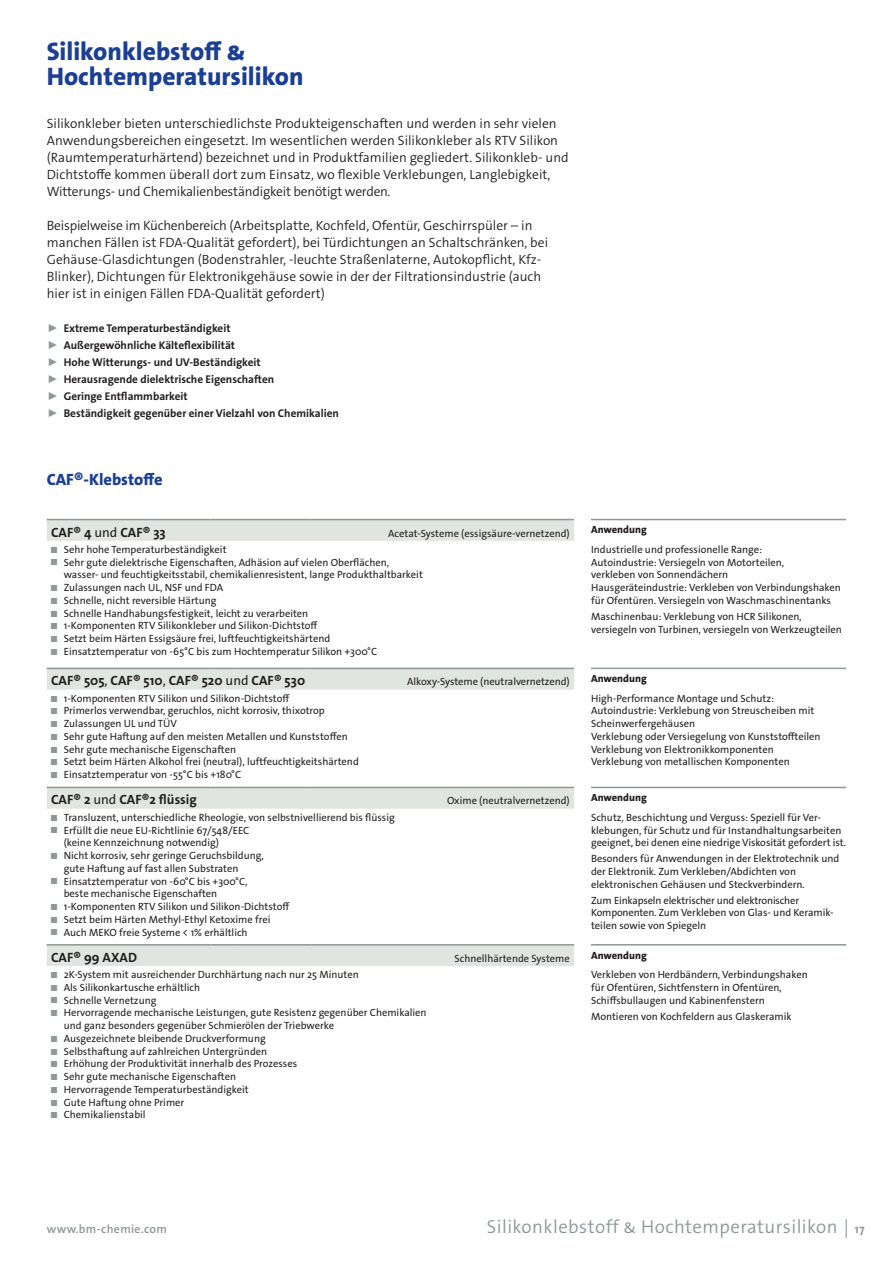
<style>
.page{position:relative;width:893px;height:1263px;background:#fff}
.page>*{position:absolute;margin:0;border:0;box-sizing:border-box;transform-origin:0 0}
.t1{font:800 25.5px/25.5px "The Sans Os F";color:#1b3f94}
.t2{font:300 18.75px "The Sans Os F";letter-spacing:.025em;color:#909798}
.t3{font:800 16.5px "The Sans Os F";color:#1b3f94}
.t4{font:300 13.5px/17px "The Sans Os F";color:#231f20}
.t5{font:700 13.5px "The Sans Os F";color:#231f20}
.t6{font:600 12px "The Sans Os F";letter-spacing:.025em;color:#909798}
.t7{font:700 11.25px/17px "The Sans Os F";color:#231f20}
.t8{font:10.5px/12.8px "The Sans Os F";color:#231f20}
.t9{font:800 10.5px "The Sans Os F";color:#231f20}
.s1{font-weight:400;color:#909798}
.s2{font-weight:400}
.s3{font-weight:800;font-size:6px;color:#909798}
.s4{font-weight:700;font-size:12px}
</style>
<div class="page">
<svg style="left:47px;top:520px;width:527px;height:446px"></svg>
<hr style="left:47px;top:668px;width:163px;height:1px;background:#909798">
<svg style="left:210px;top:668px;width:24px;height:1px"></svg>
<hr style="left:234px;top:668px;width:76px;height:1px;background:#909798">
<hr style="left:310px;top:668px;width:264px;height:1px;background:#909798">
<hr style="left:47px;top:519px;width:163px;height:1px;background:#909798">
<svg style="left:210px;top:519px;width:24px;height:1px"></svg>
<hr style="left:234px;top:519px;width:76px;height:1px;background:#909798">
<hr style="left:310px;top:519px;width:264px;height:1px;background:#909798">
<hr style="left:47px;top:787px;width:163px;height:1px;background:#909798">
<svg style="left:210px;top:787px;width:24px;height:1px"></svg>
<hr style="left:234px;top:787px;width:76px;height:1px;background:#909798">
<hr style="left:310px;top:787px;width:264px;height:1px;background:#909798">
<hr style="left:47px;top:944px;width:163px;height:1px;background:#909798">
<svg style="left:210px;top:944px;width:24px;height:1px"></svg>
<hr style="left:234px;top:944px;width:76px;height:1px;background:#909798">
<hr style="left:310px;top:944px;width:264px;height:1px;background:#909798">
<hr style="left:591px;top:519px;width:255px;height:1px;background:#909798">
<hr style="left:591px;top:668px;width:255px;height:1px;background:#909798">
<hr style="left:591px;top:787px;width:255px;height:1px;background:#909798">
<hr style="left:591px;top:944px;width:255px;height:1px;background:#909798">
<svg style="left:846px;top:1219px;width:1px;height:19px"></svg>
<h1 class="t1" style="left:47px;top:38px;width:258px">Silikonklebstoff &amp;<br>Hochtemperatursilikon</h1>
<p class="t4" style="left:47px;top:115px;width:523px">Silikonkleber bieten unterschiedlichste Produkteigenschaften und werden in sehr vielen Anwendungsbereichen eingesetzt. Im wesentlichen werden Silikonkleber als RTV Silikon (Raumtemperaturhärtend) bezeichnet und in Produktfamilien gegliedert. Silikonkleb- und Dichtstoffe kommen überall dort zum Einsatz, wo flexible Verklebungen, Langlebigkeit, Witterungs- und Chemikalienbeständigkeit benötigt werden.</p>
<p class="t4" style="left:47px;top:217px;width:503px">Beispielweise im Küchenbereich (Arbeitsplatte, Kochfeld, Ofentür, Geschirrspüler – in manchen Fällen ist FDA-Qualität gefordert), bei Türdichtungen an Schaltschränken, bei Gehäuse-Glasdichtungen (Bodenstrahler, -leuchte Straßenlaterne, Autokopflicht, Kfz-Blinker), Dichtungen für Elektronikgehäuse sowie in der der Filtrationsindustrie (auch hier ist in einigen Fällen FDA-Qualität gefordert)</p>
<p class="t7" style="left:47px;top:319px;width:294px"><span class="s1">▶</span> Extreme Temperaturbeständigkeit<br><span class="s1">▶</span> Außergewöhnliche Kälteflexibilität<br><span class="s1">▶</span> Hohe Witterungs- und UV-Beständigkeit<br><span class="s1">▶</span> Herausragende dielektrische Eigenschaften<br><span class="s1">▶</span> Geringe Entflammbarkeit<br><span class="s1">▶</span> Beständigkeit gegenüber einer Vielzahl von Chemikalien</p>
<h3 class="t3" style="left:47px;top:469px;width:117px">CAF®-Klebstoffe</h3>
<p class="t5" style="left:51px;top:523px;width:116px">CAF® 4 <span class="s2">und</span> CAF® 33</p>
<p class="t8" style="left:388px;top:527px;width:183px">Acetat-Systeme (essigsäure-vernetzend)</p>
<p class="t8" style="left:51px;top:543px;width:177px"><span class="s3">█</span> Sehr hohe Temperaturbeständigkeit</p>
<p class="t8" style="left:51px;top:556px;width:340px"><span class="s3">█</span> Sehr gute dielektrische Eigenschaften, Adhäsion auf vielen Oberflächen,</p>
<p class="t8" style="left:64px;top:568px;width:361px">wasser- und feuchtigkeitsstabil, chemikalienresistent, lange Produkthaltbarkeit</p>
<p class="t8" style="left:51px;top:581px;width:174px"><span class="s3">█</span> Zulassungen nach UL, NSF und FDA</p>
<p class="t8" style="left:51px;top:594px;width:167px"><span class="s3">█</span> Schnelle, nicht reversible Härtung</p>
<p class="t8" style="left:51px;top:607px;width:259px"><span class="s3">█</span> Schnelle Handhabungsfestigkeit, leicht zu verarbeiten</p>
<p class="t8" style="left:51px;top:619px;width:268px"><span class="s3">█</span> 1-Komponenten RTV Silikonkleber und Silikon-Dichtstoff</p>
<p class="t8" style="left:51px;top:632px;width:281px"><span class="s3">█</span> Setzt beim Härten Essigsäure frei, luftfeuchtigkeitshärtend</p>
<p class="t8" style="left:51px;top:645px;width:328px"><span class="s3">█</span> Einsatztemperatur von -65°C bis zum Hochtemperatur Silikon +300°C</p>
<p class="t5" style="left:51px;top:672px;width:256px">CAF® 505<span class="s2">,</span> CAF® 510<span class="s2">,</span> CAF® 520 <span class="s2">und</span> CAF® 530</p>
<p class="t8" style="left:407px;top:675px;width:164px">Alkoxy-Systeme (neutralvernetzend)</p>
<p class="t8" style="left:51px;top:692px;width:309px"><span class="s3">█</span> 1-Komponenten RTV Silikon und Silikon-Dichtstoff<br><span class="s3">█</span> Primerlos verwendbar, geruchlos, nicht korrosiv, thixotrop<br><span class="s3">█</span> Zulassungen UL und TÜV<br><span class="s3">█</span> Sehr gute Haftung auf den meisten Metallen und Kunststoffen<br><span class="s3">█</span> Sehr gute mechanische Eigenschaften<br><span class="s3">█</span> Setzt beim Härten Alkohol frei (neutral), luftfeuchtigkeitshärtend <span class="s3">█</span> Einsatztemperatur von -55°C bis +180°C</p>
<p class="t5" style="left:51px;top:791px;width:147px">CAF® 2 <span class="s2">und</span> CAF®2 flüssig</p>
<p class="t8" style="left:447px;top:795px;width:124px">Oxime (neutralvernetzend)</p>
<p class="t8" style="left:51px;top:811px;width:345px"><span class="s3">█</span> Transluzent, unterschiedliche Rheologie, von selbstnivellierend bis flüssig</p>
<p class="t8" style="left:51px;top:824px;width:200px"><span class="s3">█</span> Erfüllt die neue EU-Richtlinie 67/548/EEC</p>
<p class="t8" style="left:64px;top:836px;width:157px">(keine Kennzeichnung notwendig)</p>
<p class="t8" style="left:51px;top:849px;width:214px"><span class="s3">█</span> Nicht korrosiv, sehr geringe Geruchsbildung,</p>
<p class="t8" style="left:64px;top:862px;width:176px">gute Haftung auf fast allen Substraten</p>
<p class="t8" style="left:51px;top:875px;width:198px"><span class="s3">█</span> Einsatztemperatur von -60°C bis +300°C,</p>
<p class="t8" style="left:64px;top:887px;width:155px">beste mechanische Eigenschaften</p>
<p class="t8" style="left:51px;top:900px;width:240px"><span class="s3">█</span> 1-Komponenten RTV Silikon und Silikon-Dichtstoff</p>
<p class="t8" style="left:51px;top:913px;width:221px"><span class="s3">█</span> Setzt beim Härten Methyl-Ethyl Ketoxime frei</p>
<p class="t8" style="left:51px;top:926px;width:198px"><span class="s3">█</span> Auch MEKO freie Systeme &lt; 1% erhältlich</p>
<p class="t5" style="left:51px;top:948px;width:88px">CAF® 99 AXAD</p>
<p class="t8" style="left:455px;top:952px;width:117px">Schnellhärtende Systeme</p>
<p class="t8" style="left:51px;top:968px;width:309px"><span class="s3">█</span> 2K-System mit ausreichender Durchhärtung nach nur 25 Minuten</p>
<p class="t8" style="left:51px;top:981px;width:151px"><span class="s3">█</span> Als Silikonkartusche erhältlich</p>
<p class="t8" style="left:51px;top:994px;width:107px"><span class="s3">█</span> Schnelle Vernetzung</p>
<p class="t8" style="left:51px;top:1006px;width:377px"><span class="s3">█</span> Hervorragende mechanische Leistungen, gute Resistenz gegenüber Chemikalien</p>
<p class="t8" style="left:64px;top:1019px;width:272px">und ganz besonders gegenüber Schmierölen der Triebwerke</p>
<p class="t8" style="left:51px;top:1032px;width:216px"><span class="s3">█</span> Ausgezeichnete bleibende Druckverformung</p>
<p class="t8" style="left:51px;top:1045px;width:218px"><span class="s3">█</span> Selbsthaftung auf zahlreichen Untergründen</p>
<p class="t8" style="left:51px;top:1057px;width:248px"><span class="s3">█</span> Erhöhung der Produktivität innerhalb des Prozesses</p>
<p class="t8" style="left:51px;top:1070px;width:187px"><span class="s3">█</span> Sehr gute mechanische Eigenschaften</p>
<p class="t8" style="left:51px;top:1083px;width:199px"><span class="s3">█</span> Hervorragende Temperaturbeständigkeit</p>
<p class="t8" style="left:51px;top:1096px;width:135px"><span class="s3">█</span> Gute Haftung ohne Primer</p>
<p class="t8" style="left:51px;top:1108px;width:96px"><span class="s3">█</span> Chemikalienstabil</p>
<p class="t9" style="left:591px;top:523px;width:57px">Anwendung</p>
<p class="t8" style="left:591px;top:543px;width:251px">Industrielle und professionelle Range:<br>Autoindustrie: Versiegeln von Motorteilen,<br>verkleben von Sonnendächern<br>Hausgeräteindustrie: Verkleben von Verbindungshaken für Ofentüren. Versiegeln von Waschmaschinentanks</p>
<p class="t8" style="left:591px;top:610px;width:252px">Maschinenbau: Verklebung von HCR Silikonen, versiegeln von Turbinen, versiegeln von Werkzeugteilen</p>
<p class="t9" style="left:591px;top:672px;width:57px">Anwendung</p>
<p class="t8" style="left:591px;top:692px;width:231px">High-Performance Montage und Schutz:<br>Autoindustrie: Verklebung von Streuscheiben mit Scheinwerfergehäusen<br>Verklebung oder Versiegelung von Kunststoffteilen Verklebung von Elektronikkomponenten Verklebung von metallischen Komponenten</p>
<p class="t9" style="left:591px;top:791px;width:57px">Anwendung</p>
<p class="t8" style="left:591px;top:811px;width:257px">Schutz, Beschichtung und Verguss: Speziell für Ver&shy;klebungen, für Schutz und für Instandhaltungsarbeiten geeignet, bei denen eine niedrige Viskosität gefordert ist.</p>
<p class="t8" style="left:591px;top:852px;width:250px">Besonders für Anwendungen in der Elektrotechnik und der Elektronik. Zum Verkleben/Abdichten von elektronischen Gehäusen und Steckverbindern.</p>
<p class="t8" style="left:591px;top:894px;width:243px">Zum Einkapseln elektrischer und elektronischer<br>Komponenten. Zum Verkleben von Glas- und Keramik&shy;teilen sowie von Spiegeln</p>
<p class="t9" style="left:591px;top:948px;width:57px">Anwendung</p>
<p class="t8" style="left:591px;top:968px;width:218px">Verkleben von Herdbändern, Verbindungshaken für Ofentüren, Sichtfenstern in Ofentüren,<br>Schiffsbullaugen und Kabinenfenstern</p>
<p class="t8" style="left:591px;top:1010px;width:202px">Montieren von Kochfeldern aus Glaskeramik</p>
<p class="t6" style="left:47px;top:1221px;width:122px">www.bm-chemie.com</p>
<h2 class="t2" style="left:487px;top:1215px;width:379px">Silikonklebstoff &amp; Hochtemperatursilikon <span class="s4">17</span></h2>
</div>
